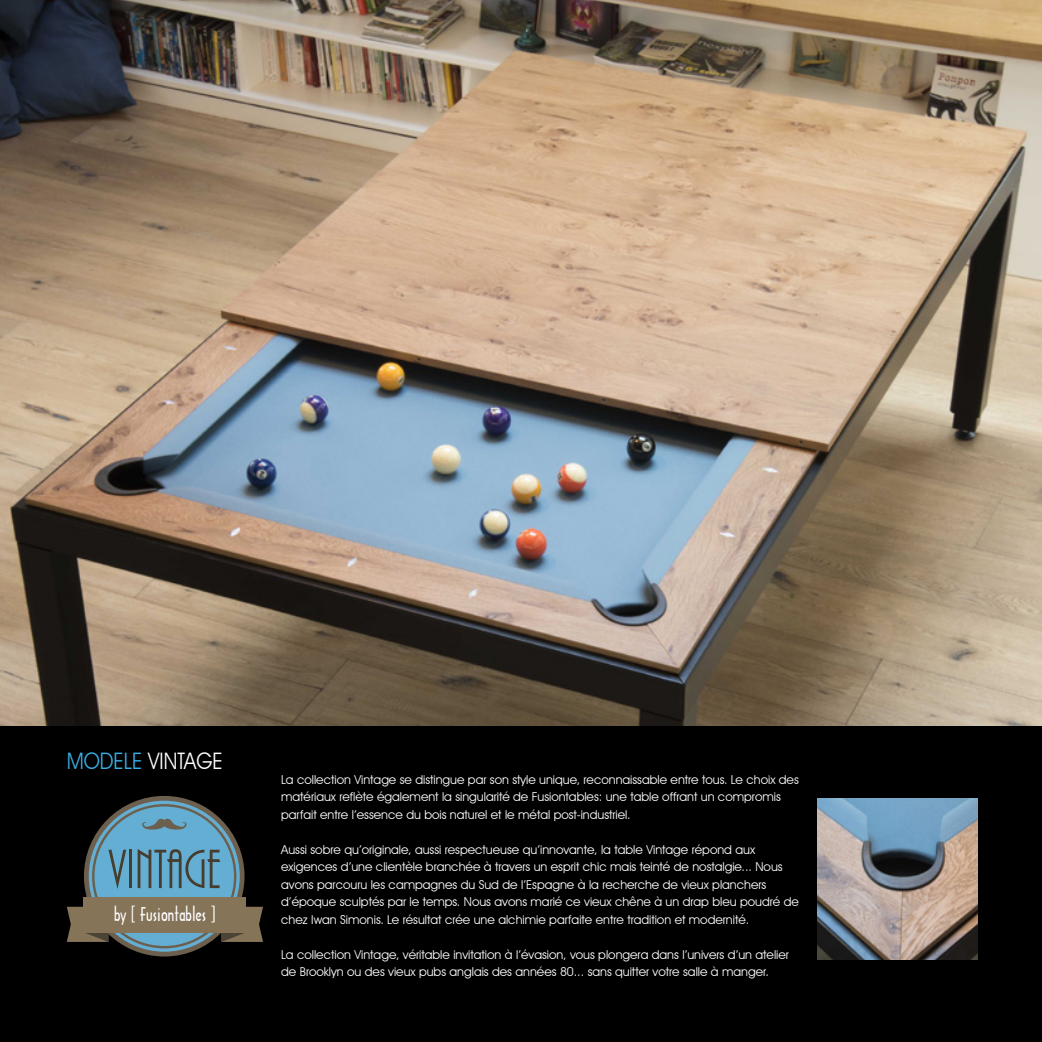
<style>
.page{position:relative;width:1042px;height:1042px;background:#fff}
.page>*{position:absolute;margin:0;border:0;box-sizing:border-box;transform-origin:0 0}
.t1{font:22.75px "Avant Garde IT Cby BT";color:#fff;scale:.9 1}
.t2{font:18.2px "Architecture Plain";color:#fff}
.t3{font:12.25px/17.5px "Avant Garde IT Cby BT";color:#fff}
.s1{color:#39afe4}
</style>
<div class="page">
<img style="left:0;top:0;width:1042px;height:727px">
<div style="left:0;top:727px;width:1042px;height:315px;background:#000001"></div>
<svg style="left:67px;top:796px;width:196px;height:160px"></svg>
<img style="left:817px;top:799px;width:160px;height:160px">
<p class="t1" style="left:67px;top:747px;width:175px"><span class="s1">MODELE</span> VINTAGE</p>
<h2 class="t2" style="left:114px;top:903px;width:103px">by [ Fusiontables ]</h2>
<p class="t3" style="left:281px;top:770px;width:519px">La collection Vintage se distingue par son style unique, reconnaissable entre tous. Le choix des matériaux reflète également la singularité de Fusiontables: une table offrant un compromis parfait entre l’essence du bois naturel et le métal post-industriel.</p>
<p class="t3" style="left:281px;top:840px;width:519px">Aussi sobre qu’originale, aussi respectueuse qu’innovante, la table Vintage répond aux exigences d’une clientèle branchée à travers un esprit chic mais teinté de nostalgie... Nous avons parcouru les campagnes du Sud de l’Espagne à la recherche de vieux planchers d’époque sculptés par le temps. Nous avons marié ce vieux chêne à un drap bleu poudré de chez Iwan Simonis. Le résultat crée une alchimie parfaite entre tradition et modernité.</p>
<p class="t3" style="left:281px;top:945px;width:509px">La collection Vintage, véritable invitation à l’évasion, vous plongera dans l’univers d’un atelier de Brooklyn ou des vieux pubs anglais des années 80... sans quitter votre salle à manger.</p>
</div>
